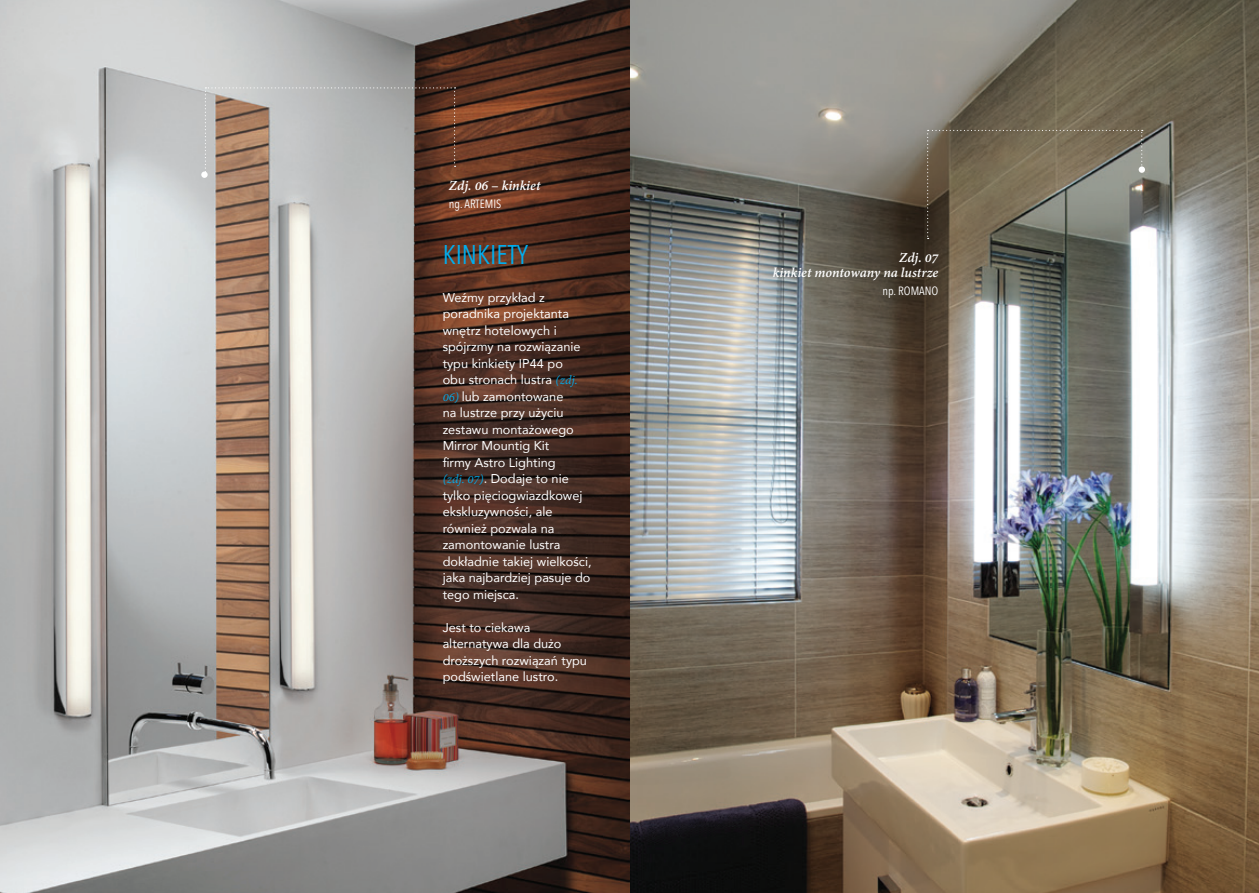
<style>
.page{position:relative;width:1259px;height:893px;background:#fff}
.page>*{position:absolute;margin:0;border:0;box-sizing:border-box;transform-origin:0 0}
.body{font:27px "Avenir Next Condensed";color:#00aeef}
.t1{font:italic 700 15px "Adobe Devanagari";letter-spacing:-.005em;color:#fff}
.body-2{font:12.75px/16.5px "Avenir";color:#fff}
.t2{font:12px "Avenir Next Condensed";color:#fff}
.s1{font-family:"Adobe Devanagari";font-style:italic;font-size:13.5px;color:#00aeef}
</style>
<div class="page">
<img style="left:0;top:0;width:1259px;height:893px">
<svg style="left:927px;top:130px;width:215px;height:109px;background:#797260"></svg>
<div style="left:1138px;top:166px;width:7px;height:7px;background:#fff;border-radius:50%"></div>
<svg style="left:205px;top:87px;width:250px;height:88px;background:#a49992"></svg>
<div style="left:201px;top:171px;width:7px;height:7px;background:#fff;border-radius:50%"></div>
<p class="t1" style="left:449px;top:177px;width:93px">Zdj. 06 – kinkiet</p>
<p class="t2" style="left:449px;top:197px;width:54px">ng. ARTEMIS</p>
<p class="body" style="left:443px;top:239px;width:87px">KINKIETY</p>
<p class="body-2" style="left:443px;top:289px;width:139px">Weźmy przykład z poradnika projektanta wnętrz hotelowych i spójrzmy na rozwiązanie typu kinkiety IP44 po obu stronach lustra <span class="s1">(zdj.</span></p>
<p class="body-2" style="left:443px;top:388px;width:151px"><span class="s1">06)</span> lub zamontowane<br>na lustrze przy użyciu zestawu montażowego<br>Mirror Mountig Kit<br>firmy Astro Lighting<br><span class="s1">(zdj. 07)</span>. Dodaje to nie tylko pięciogwiazdkowej ekskluzywności, ale również pozwala na zamontowanie lustra dokładnie takiej wielkości, jaka najbardziej pasuje do tego miejsca.</p>
<p class="body-2" style="left:443px;top:619px;width:146px">Jest to ciekawa alternatywa dla dużo droższych rozwiązań typu podświetlane lustro.</p>
<p class="t1" style="left:899px;top:249px;width:41px">Zdj. 07</p>
<p class="t1" style="left:773px;top:264px;width:167px">kinkiet montowany na lustrze</p>
<p class="t2" style="left:882px;top:283px;width:57px">np. ROMANO</p>
</div>
